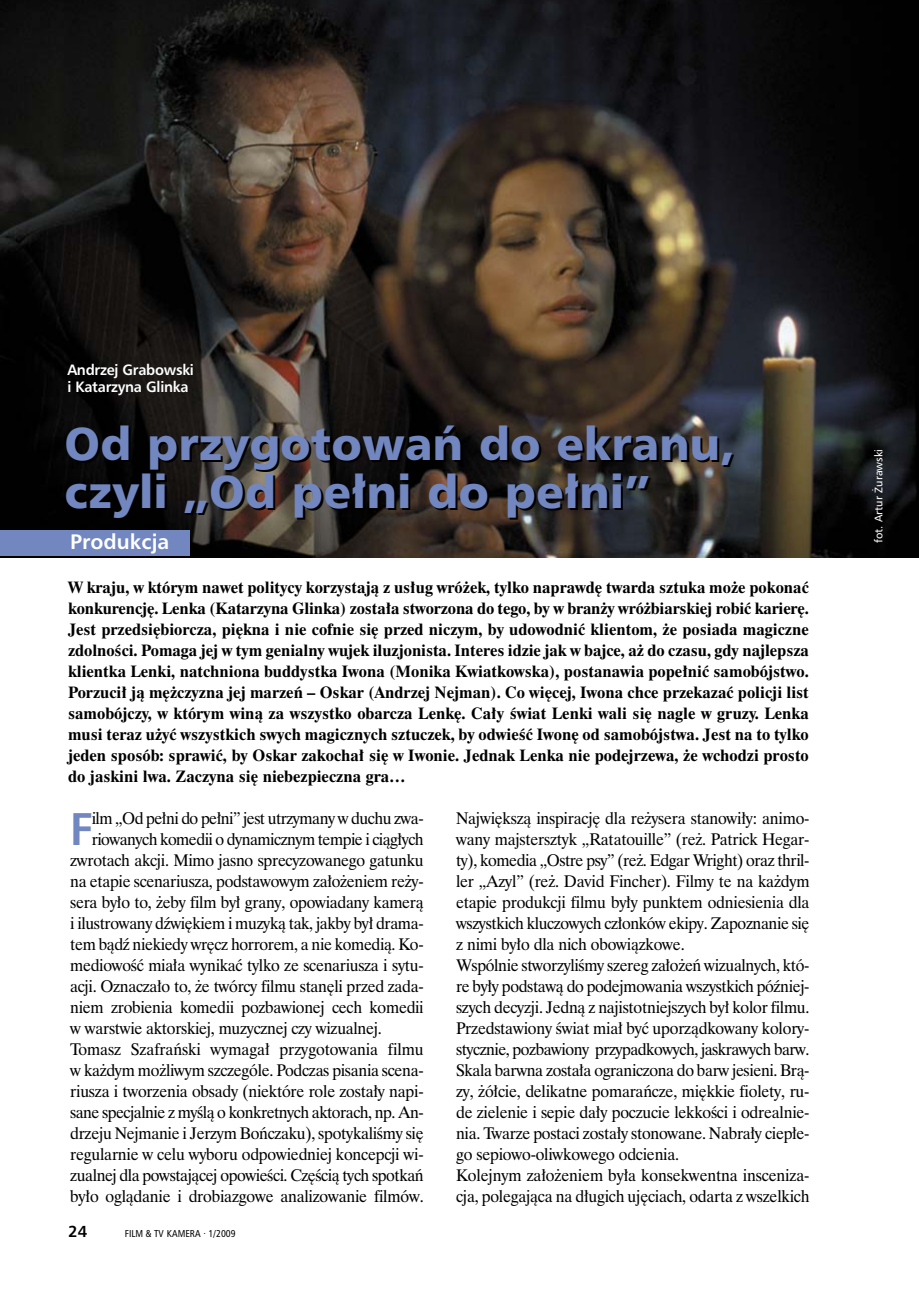
<style>
.page{position:relative;width:919px;height:1305px;background:#fff}
.page>*{position:absolute;margin:0;border:0;box-sizing:border-box;transform-origin:0 0}
.t1{font:900 46px/48px "Humanist Triple Seven PL";color:#7287c0}
.t2{font:700 45.8px "Humanist Triple Seven PL";color:#7287c0;scale:.96 1}
.t3{font:700 21px "Humanist Triple Seven PL";color:#fff}
.t4{font:16.8px/21px "Dutch 801 PL";letter-spacing:-.02em;color:#000;scale:.96 1}
.t5{font:700 16.8px/21px "Dutch 801 PL";color:#000;text-align:justify}
.t6{font:700 16px "Humanist Triple Seven PL";color:#000}
.t7{font:700 15px/17px "Humanist Triple Seven PL";letter-spacing:-.02em;color:#fff;scale:.96 1}
.t8{font:11px "Humanist Triple Seven PL";color:#fff}
.t9{font:condensed 10px "Humanist Triple Seven PL";color:#000}
</style>
<div class="page">
<img style="left:0;top:0;width:918px;height:557px">
<div style="left:0;top:530px;width:189px;height:26px;background:#7287c0"></div>
<p class="t7" style="left:67px;top:362px;width:133px">Andrzej Grabowski i Katarzyna Glinka</p>
<h1 class="t1" style="left:65px;top:422px;width:671px">Od przygotowaƒ do ekranu, czyli „Od pe∏ni do pe∏ni”</h1>
<p class="t3" style="left:70px;top:531px;width:101px">Produkcja</p>
<p class="t5" style="left:68px;top:578px;width:742px">W kraju, w którym nawet politycy korzystajà z us∏ug wró˝ek, tylko naprawd´ twarda sztuka mo˝e pokonaç konkurencj´. Lenka (Katarzyna Glinka) zosta∏a stworzona do tego, by w bran˝y wró˝biarskiej robiç karier´.<br>Jest przedsi´biorcza, pi´kna i nie cofnie si´ przed niczym, by udowodniç klientom, ˝e posiada magiczne zdolnoÊci. Pomaga jej w tym genialny wujek iluzjonista. Interes idzie jak w bajce, a˝ do czasu, gdy najlepsza klientka Lenki, natchniona buddystka Iwona (Monika Kwiatkowska), postanawia pope∏niç samobójstwo.<br>Porzuci∏ jà m´˝czyzna jej marzeƒ – Oskar (Andrzej Nejman). Co wi´cej, Iwona chce przekazaç policji list samobójczy, w którym winà za wszystko obarcza Lenk´. Ca∏y Êwiat Lenki wali si´ nagle w gruzy. Lenka musi teraz u˝yç wszystkich swych magicznych sztuczek, by odwieÊç Iwon´ od samobójstwa. Jest na to tylko jeden sposób: sprawiç, by Oskar zakocha∏ si´ w Iwonie. Jednak Lenka nie podejrzewa, ˝e wchodzi prosto do jaskini lwa. Zaczyna si´ niebezpieczna gra…</p>
<h2 class="t2" style="left:70px;top:806px;width:25px">F</h2>
<p class="t4" style="left:92px;top:809px;width:347px">ilm „Od pe∏ni do pe∏ni” jest utrzymany w duchu zwa-</p>
<p class="t4" style="left:92px;top:830px;width:347px">riowanych komedii o dynamicznym tempie i ciàg∏ych</p>
<p class="t4" style="left:70px;top:851px;width:369px">zwrotach akcji. Mimo jasno sprecyzowanego gatunku</p>
<p class="t4" style="left:70px;top:872px;width:369px">na etapie scenariusza, podstawowym za∏o˝eniem re˝y-</p>
<p class="t4" style="left:70px;top:893px;width:369px">sera by∏o to, ˝eby film by∏ grany, opowiadany kamerà</p>
<p class="t4" style="left:70px;top:914px;width:369px">i ilustrowany dêwi´kiem i muzykà tak, jakby by∏ drama-</p>
<p class="t4" style="left:70px;top:935px;width:369px">tem bàdê niekiedy wr´cz horrorem, a nie komedià. Ko-</p>
<p class="t4" style="left:70px;top:956px;width:369px">mediowoÊç mia∏a wynikaç tylko ze scenariusza i sytu-</p>
<p class="t4" style="left:70px;top:977px;width:369px">acji. Oznacza∏o to, ˝e twórcy filmu stan´li przed zada-</p>
<p class="t4" style="left:70px;top:998px;width:369px">niem zrobienia komedii pozbawionej cech komedii</p>
<p class="t4" style="left:70px;top:1019px;width:326px">w warstwie aktorskiej, muzycznej czy wizualnej.</p>
<p class="t4" style="left:70px;top:1040px;width:369px">Tomasz Szafraƒski wymaga∏ przygotowania filmu</p>
<p class="t4" style="left:70px;top:1061px;width:369px">w ka˝dym mo˝liwym szczególe. Podczas pisania scena-</p>
<p class="t4" style="left:70px;top:1082px;width:369px">riusza i tworzenia obsady (niektóre role zosta∏y napi-</p>
<p class="t4" style="left:70px;top:1103px;width:369px">sane specjalnie z myÊlà o konkretnych aktorach, np. An-</p>
<p class="t4" style="left:70px;top:1124px;width:369px">drzeju Nejmanie i Jerzym Boƒczaku), spotykaliÊmy si´</p>
<p class="t4" style="left:70px;top:1145px;width:369px">regularnie w celu wyboru odpowiedniej koncepcji wi-</p>
<p class="t4" style="left:70px;top:1166px;width:369px">zualnej dla powstajàcej opowieÊci. Cz´Êcià tych spotkaƒ</p>
<p class="t4" style="left:70px;top:1187px;width:369px">by∏o oglàdanie i drobiazgowe analizowanie filmów.</p>
<p class="t6" style="left:68px;top:1223px;width:20px">24</p>
<p class="t9" style="left:125px;top:1228px;width:112px">FILM &amp; TV KAMERA · 1/2009</p>
<p class="t4" style="left:456px;top:809px;width:369px">Najwi´kszà inspiracj´ dla re˝ysera stanowi∏y: animo&shy;wany majstersztyk „Ratatouille” (re˝. Patrick Hegar&shy;ty), komedia „Ostre psy” (re˝. Edgar Wright) oraz thril&shy;ler „Azyl” (re˝. David Fincher). Filmy te na ka˝dym etapie produkcji filmu by∏y punktem odniesienia dla wszystkich kluczowych cz∏onków ekipy. Zapoznanie si´ z nimi by∏o dla nich obowiàzkowe.<br>Wspólnie stworzyliÊmy szereg za∏o˝eƒ wizualnych, któ&shy;re by∏y podstawà do podejmowania wszystkich póêniej&shy;szych decyzji. Jednà z najistotniejszych by∏ kolor filmu.<br>Przedstawiony Êwiat mia∏ byç uporzàdkowany kolory&shy;stycznie, pozbawiony przypadkowych, jaskrawych barw.<br>Skala barwna zosta∏a ograniczona do barw jesieni. Brà&shy;zy, ˝ó∏cie, delikatne pomaraƒcze, mi´kkie fiolety, ru&shy;de zielenie i sepie da∏y poczucie lekkoÊci i odrealnie&shy;nia. Twarze postaci zosta∏y stonowane. Nabra∏y ciep∏e&shy;go sepiowo-oliwkowego odcienia.<br>Kolejnym za∏o˝eniem by∏a konsekwentna insceniza&shy;cja, polegajàca na d∏ugich uj´ciach, odarta z wszelkich</p>
<p class="t8" style="left:872px;top:543px;width:96px;rotate:-90deg">fot. Artur ˚urawski</p>
</div>
